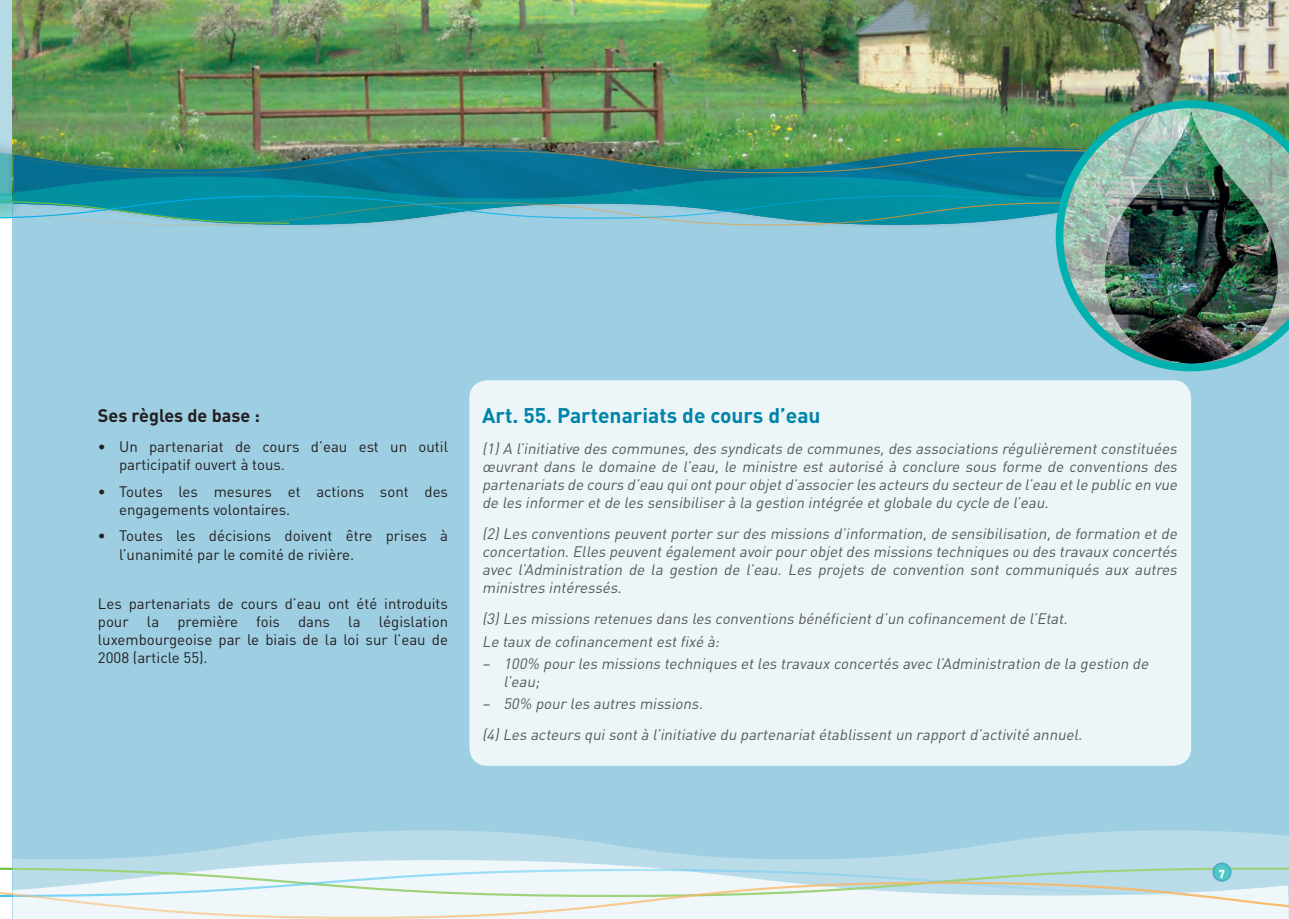
<style>
.page{position:relative;width:1289px;height:919px;background:#fff}
.page>*{position:absolute;margin:0;border:0;box-sizing:border-box;transform-origin:0 0}
.t1{font:700 21px "DIN";color:#0083a9}
.t2{font:700 18px "DIN";color:#231f20}
.t3{font:italic 15px/18px "DIN";color:#57585a}
.t4{font:15px/18px "DIN";color:#231f20}
.t5{font:800 12px "The Serif";color:#fff}
</style>
<div class="page">
<div style="left:13px;top:195px;width:1275px;height:723px;background:#9ecee1"></div>
<svg style="left:13px;top:830px;width:1275px;height:88px"></svg>
<img style="left:0;top:0;width:13px;height:127px">
<div style="left:0;top:127px;width:22px;height:96px;background:#231f20;opacity:.4"></div>
<img style="left:13px;top:0;width:1275px;height:134px">
<div style="left:4px;top:134px;width:1284px;height:96px;background:#231f20;opacity:.4"></div>
<img style="left:0;top:141px;width:1055px;height:85px">
<img style="left:1055px;top:100px;width:233px;height:271px">
<div style="left:469px;top:380px;width:722px;height:385px;background:#ecf6f9;border-radius:18px"></div>
<p class="t2" style="left:98px;top:403px;width:164px">Ses règles de base :</p>
<p class="t4" style="left:119px;top:437px;width:330px;text-indent:-21px">• Un partenariat de cours d’eau est un outil participatif ouvert à tous.</p>
<p class="t4" style="left:119px;top:482px;width:330px;text-indent:-21px">• Toutes les mesures et actions sont des engagements volontaires.</p>
<p class="t4" style="left:119px;top:526px;width:330px;text-indent:-21px">• Toutes les décisions doivent être prises à l’unanimité par le comité de rivière.</p>
<p class="t4" style="left:98px;top:594px;width:352px;text-align:justify">Les partenariats de cours d’eau ont été introduits pour la première fois dans la législation luxembourgeoise par le biais de la loi sur l’eau de 2008 (article 55).</p>
<h1 class="t1" style="left:482px;top:401px;width:340px">Art. 55. Partenariats de cours d’eau</h1>
<p class="t3" style="left:482px;top:439px;width:699px;text-align:justify">(1)A l’initiative des communes,des syndicats de communes,des associations régulièrementconstituées œuvrant dans le domaine de l’eau, le ministre est autorisé à conclure sous forme de conventions des partenariats de cours d’eau quiontpour objetd’associer les acteurs du secteur de l’eau etle public en vue de les informer etde les sensibiliser à la gestion intégrée etglobale du cycle de l’eau.</p>
<p class="t3" style="left:482px;top:524px;width:699px;text-align:justify">(2)Les conventions peuventporter sur des missions d’information,de sensibilisation,de formation etde concertation.Elles peuventégalementavoir pour objetdes missions techniques ou des travaux concertés avec l’Administration de la gestion de l’eau. Les projets de convention sont communiqués aux autres ministres intéressés.</p>
<p class="t3" style="left:482px;top:607px;width:590px;line-height:22.2px">(3)Les missions retenues dans les conventions bénéficientd’un cofinancementde l’Etat.<br>Le taux de cofinancementestfixé à:</p>
<p class="t3" style="left:503px;top:654px;width:649px;text-indent:-21px">– 100% pour les missions techniques etles travaux concertés avec l’Administration de la gestion de l’eau;</p>
<p class="t3" style="left:482px;top:687px;width:605px;line-height:31.2px">– 50% pour les autres missions.<br>(4)Les acteurs quisontà l’initiative du partenariatétablissentun rapportd’activité annuel.</p>
<p class="t5" style="left:1219px;top:861px;width:7px">7</p>
</div>
